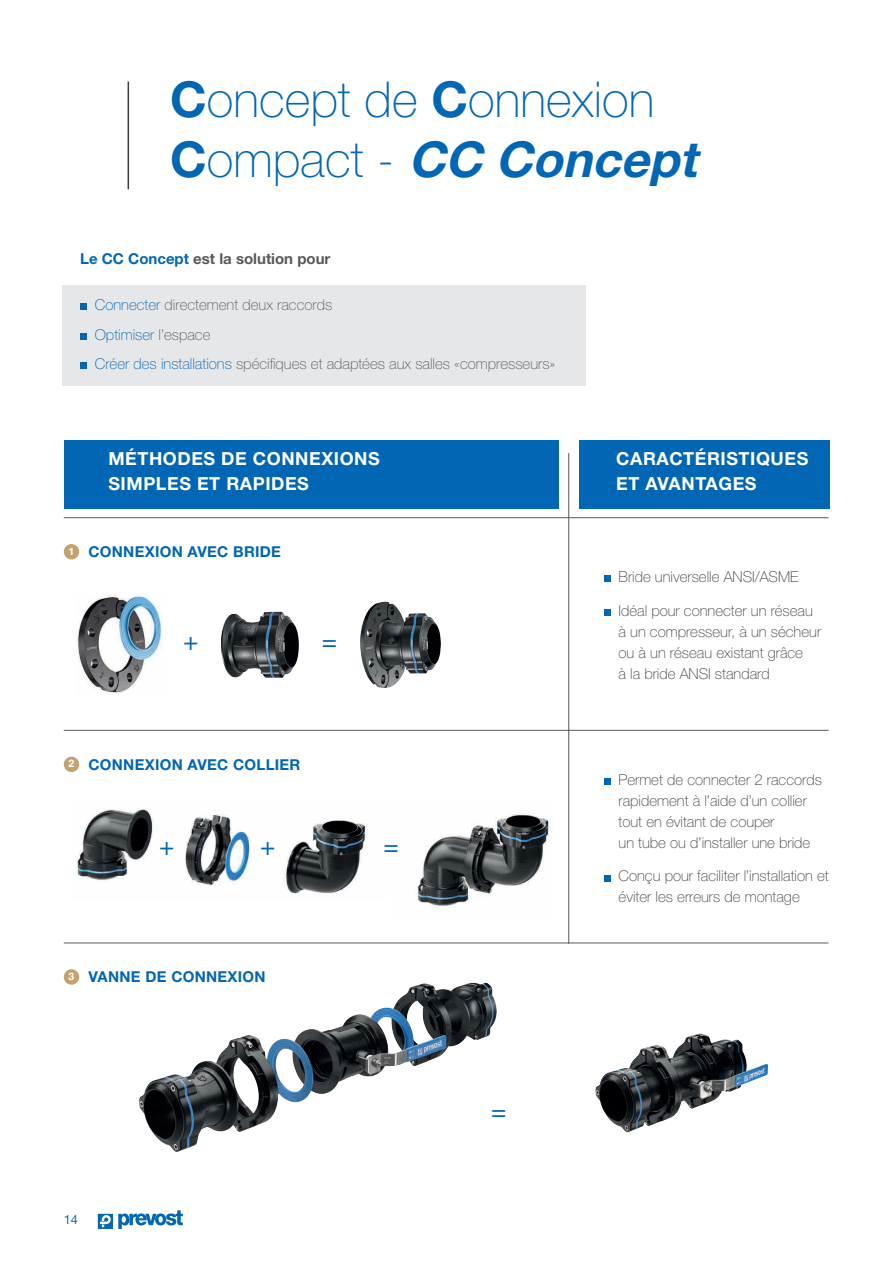
<style>
.page{position:relative;width:893px;height:1263px;background:#fff}
.page>*{position:absolute;margin:0;border:0;box-sizing:border-box;transform-origin:0 0}
.t1{font:100 49.5px/60px "Helvetica Neue LT Std";color:#0166b3}
.t2{font:25.5px "Helvetica Neue LT Std";color:#0166b3}
.t3{font:700 18px/25.5px "Helvetica Neue LT Std";letter-spacing:.03em;color:#fff}
.t4{font:100 15px/21px "Helvetica Neue LT Std";color:#3e3e3f}
.t5{font:100 15px "Helvetica Neue LT Std";color:#57585a}
.t6{font:700 15px "Helvetica Neue LT Std";letter-spacing:.02em;color:#0166b3}
.t7{font:700 15px "Helvetica Neue LT Std";color:#57585a}
.t8{font:100 15px "Helvetica Neue LT Std";color:#0166b3}
.t9{font:12.75px "Helvetica Neue";color:#0166b3}
.t10{font:700 10.5px "Helvetica Neue LT Std";color:#fff}
.s1{font-weight:700}
.s2{font-weight:700;font-style:italic}
.s3{color:#0166b3}
.s4{color:#57585a}
</style>
<div class="page">
<svg style="left:98px;top:1210px;width:85px;height:19px"></svg>
<div style="left:63px;top:285px;width:522px;height:101px;background:#e6e7e9"></div>
<div style="left:80px;top:304px;width:7px;height:6px;background:#0166b3"></div>
<div style="left:80px;top:333px;width:7px;height:7px;background:#0166b3"></div>
<div style="left:80px;top:363px;width:7px;height:6px;background:#0166b3"></div>
<div style="left:579px;top:440px;width:250px;height:68px;background:#0166b3"></div>
<div style="left:64px;top:440px;width:494px;height:68px;background:#0166b3"></div>
<hr style="left:568px;top:453px;width:1px;height:491px;background:#57585a">
<hr style="left:64px;top:730px;width:764px;height:1px;background:#57585a">
<div style="left:64px;top:757px;width:15px;height:15px;background:#c4a26e;border-radius:50%"></div>
<div style="left:604px;top:778px;width:6px;height:7px;background:#0166b3"></div>
<svg style="left:604px;top:875px;width:6px;height:6px"></svg>
<img style="left:76px;top:808px;width:291px;height:86px">
<img style="left:416px;top:814px;width:134px;height:92px">
<hr style="left:64px;top:517px;width:764px;height:1px;background:#57585a">
<div style="left:64px;top:544px;width:15px;height:15px;background:#c4a26e;border-radius:50%"></div>
<div style="left:604px;top:575px;width:6px;height:7px;background:#0166b3"></div>
<div style="left:604px;top:609px;width:6px;height:7px;background:#0166b3"></div>
<img style="left:77px;top:594px;width:85px;height:99px">
<img style="left:221px;top:612px;width:78px;height:66px">
<img style="left:360px;top:602px;width:81px;height:86px">
<hr style="left:64px;top:943px;width:764px;height:1px;background:#57585a">
<div style="left:64px;top:969px;width:15px;height:16px;background:#c4a26e;border-radius:50%"></div>
<img style="left:595px;top:1033px;width:174px;height:100px">
<hr style="left:128px;top:81px;width:1px;height:108px;background:#3e3e3f">
<img style="left:139px;top:982px;width:358px;height:170px">
<p class="t1" style="left:170px;top:69px;width:540px"><span class="s1">C</span>oncept de <span class="s1">C</span>onnexion<br><span class="s1">C</span> o m p a c t - <span class="s2">CC Concept</span></p>
<p class="t7" style="left:80px;top:249px;width:252px"><span class="s3">Le CC Concept</span> est la solution pour</p>
<p class="t5" style="left:95px;top:296px;width:239px"><span class="s3">Connecter</span> directement deux raccords</p>
<p class="t8" style="left:95px;top:326px;width:117px">Optimiser <span class="s4">l’espace</span></p>
<p class="t5" style="left:95px;top:355px;width:462px"><span class="s3">Créer des installations</span> spécifiques et adaptées aux salles «compresseurs»</p>
<p class="t3" style="left:108px;top:445px;width:273px">MÉTHODES DE CONNEXIONS<br>SIMPLES ET RAPIDES</p>
<p class="t3" style="left:616px;top:445px;width:194px">CARACTÉRISTIQUES</p>
<p class="t3" style="left:616px;top:471px;width:142px">ET AVANTAGES</p>
<p class="t10" style="left:69px;top:544px;width:7px">1</p>
<p class="t6" style="left:88px;top:543px;width:194px">CONNEXION AVEC BRIDE</p>
<p class="t2" style="left:183px;top:626px;width:17px">+</p>
<p class="t2" style="left:322px;top:626px;width:17px">=</p>
<p class="t10" style="left:69px;top:757px;width:7px">2</p>
<p class="t6" style="left:88px;top:755px;width:214px">CONNEXION AVEC COLLIER</p>
<p class="t2" style="left:159px;top:831px;width:17px">+</p>
<p class="t2" style="left:260px;top:831px;width:17px">=</p>
<p class="t2" style="left:260px;top:831px;width:17px">+</p>
<p class="t2" style="left:383px;top:831px;width:17px">=</p>
<p class="t10" style="left:69px;top:970px;width:7px">3</p>
<p class="t6" style="left:88px;top:968px;width:179px">VANNE DE CONNEXION</p>
<p class="t9" style="left:64px;top:1210px;width:16px">14</p>
<p class="t2" style="left:491px;top:1095px;width:17px">=</p>
<p class="t4" style="left:618px;top:566px;width:182px">Bride universelle ANSI/ASME</p>
<p class="t4" style="left:618px;top:600px;width:204px">Idéal pour connecter un réseau à un compresseur, à un sécheur ou à un réseau existant grâce<br>à la bride ANSI standard</p>
<p class="t4" style="left:618px;top:769px;width:205px">Permet de connecter 2 raccords rapidement à l’aide d’un collier tout en évitant de couper<br>un tube ou d’installer une bride</p>
<p class="t4" style="left:618px;top:865px;width:212px">Conçu pour faciliter l’installation et éviter les erreurs de montage</p>
</div>
